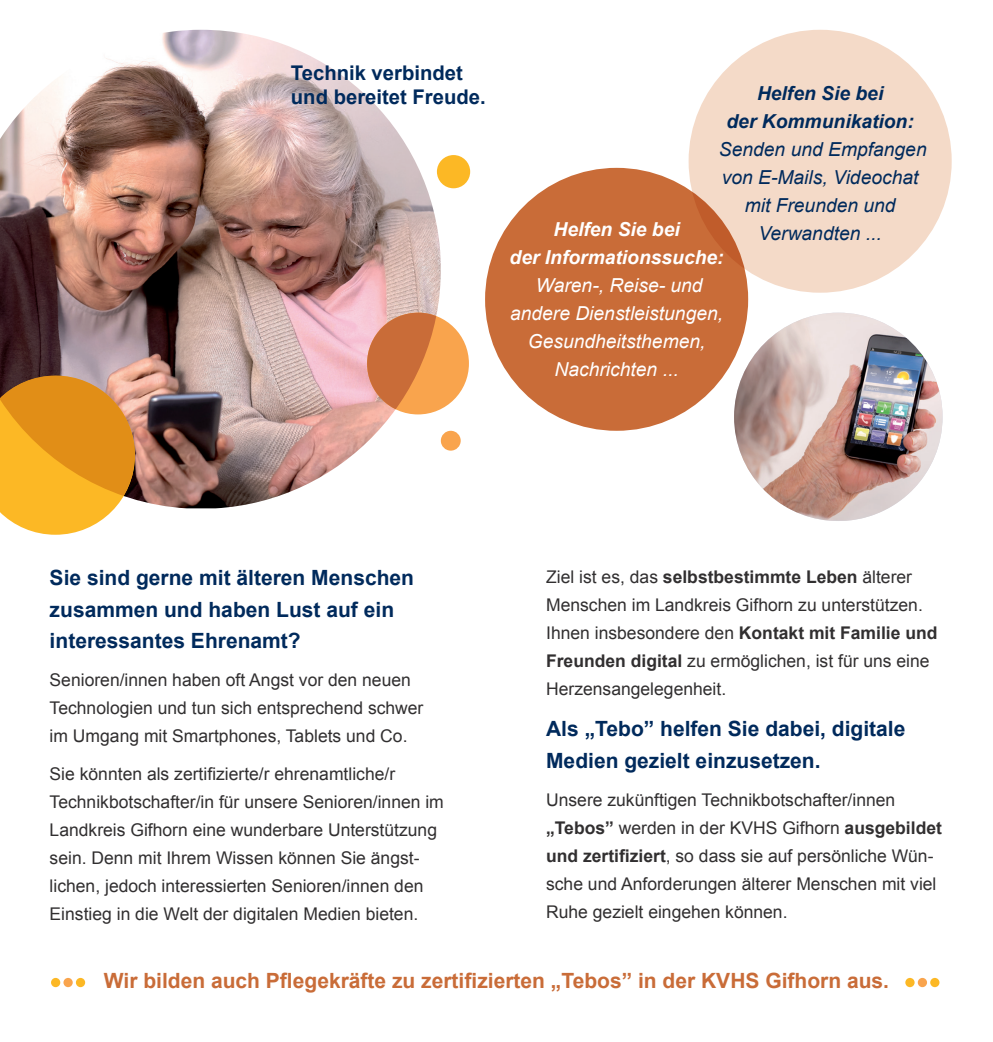
<style>
.page{position:relative;width:993px;height:1042px;background:#fff}
.page>*{position:absolute;margin:0;border:0;box-sizing:border-box;transform-origin:0 0}
.t1{font:700 21px/31.5px "Arial";color:#002a5c}
.t2{font:700 21px "Arial";color:#c96c38}
.t3{font:700 20.3px/24.3px "Arial";color:#002a5c}
.t4{font:italic 19.25px/28px "Arial";color:#fff;text-align:center}
.t5{font:italic 19.25px/28px "Arial";color:#002a5c;text-align:center}
.t6{font:italic 700 19.25px/28px "Arial";color:#fff;text-align:center}
.t7{font:italic 700 19.25px/28px "Arial";color:#002a5c;text-align:center}
.t8{font:17.5px/28px "Arial";color:#312f30}
.s1{font-weight:700}
</style>
<div class="page">
<img style="left:0;top:30px;width:440px;height:478px">
<div style="left:367px;top:313px;width:102px;height:101px;background:#f9a44d;border-radius:50%"></div>
<div style="left:437px;top:155px;width:33px;height:33px;background:#fcb825;border-radius:50%"></div>
<svg style="left:367px;top:313px;width:73px;height:101px"></svg>
<svg style="left:0;top:375px;width:135px;height:160px;background:#e8a535"></svg>
<div style="left:440px;top:431px;width:20px;height:20px;background:#f9a44d;border-radius:50%"></div>
<div style="left:485px;top:168px;width:263px;height:263px;background:#c96c38;border-radius:50%"></div>
<div style="left:688px;top:30px;width:263px;height:263px;background:#f4dac8;border-radius:50%"></div>
<div style="left:51px;top:978px;width:9px;height:9px;background:#fcb825;border-radius:50%"></div>
<div style="left:63px;top:978px;width:10px;height:9px;background:#f9a44d;border-radius:50%"></div>
<div style="left:76px;top:978px;width:9px;height:9px;background:#fcb825;border-radius:50%"></div>
<img style="left:733px;top:313px;width:209px;height:208px;border-radius:102px">
<div style="left:905px;top:978px;width:9px;height:9px;background:#fcb825;border-radius:50%"></div>
<div style="left:917px;top:978px;width:9px;height:9px;background:#f9a44d;border-radius:50%"></div>
<svg style="left:929px;top:978px;width:10px;height:9px"></svg>
<p class="t3" style="left:291px;top:61px;width:196px">Technik verbindet und bereitet Freude.</p>
<p class="t7" style="left:726px;top:79px;width:189px">Helfen Sie bei<br>der Kommunikation:</p>
<p class="t5" style="left:718px;top:135px;width:209px">Senden und Empfangen von E-Mails, Videochat mit Freunden und<br>Verwandten ...</p>
<p class="t6" style="left:509px;top:216px;width:215px">Helfen Sie bei<br>der Informationssuche:</p>
<p class="t4" style="left:510px;top:272px;width:214px">Waren-, Reise- und andere Dienstleistungen,<br>Gesundheitsthemen,<br>Nachrichten ...</p>
<p class="t1" style="left:50px;top:563px;width:366px">Sie sind gerne mit älteren Menschen zusammen und haben Lust auf ein interessantes Ehrenamt?</p>
<p class="t8" style="left:50px;top:666px;width:375px">Senioren/innen haben oft Angst vor den neuen<br>Technologien und tun sich entsprechend schwer im Umgang mit Smartphones, Tablets und Co.</p>
<p class="t8" style="left:50px;top:760px;width:395px">Sie könnten als zertifizierte/r ehrenamtliche/r Technikbotschafter/in für unsere Senioren/innen im Landkreis Gifhorn eine wunderbare Unterstützung sein. Denn mit Ihrem Wissen können Sie ängst&shy;lichen, jedoch interessierten Senioren/innen den Einstieg in die Welt der digitalen Medien bieten.</p>
<p class="t8" style="left:546px;top:563px;width:393px">Ziel ist es, das <span class="s1">selbstbestimmte Leben</span> älterer Menschen im Landkreis Gifhorn zu unterstützen.<br>Ihnen insbesondere den <span class="s1">Kontakt mit Familie und Freunden digital</span> zu ermöglichen, ist für uns eine Herzensangelegenheit.</p>
<p class="t1" style="left:546px;top:713px;width:361px">Als „Tebo” helfen Sie dabei, digitale<br>Medien gezielt einzusetzen.</p>
<p class="t8" style="left:546px;top:785px;width:397px">Unsere zukünftigen Technikbotschafter/innen <span class="s1">„Tebos”</span> werden in der KVHS Gifhorn <span class="s1">ausgebildet und zertifiziert</span>, so dass sie auf persönliche Wün&shy;sche und Anforderungen älterer Menschen mit viel Ruhe gezielt eingehen können.</p>
<p class="t2" style="left:104px;top:967px;width:786px">Wir bilden auch Pflegekräfte zu zertifizierten „Tebos” in der KVHS Gifhorn aus.</p>
</div>
